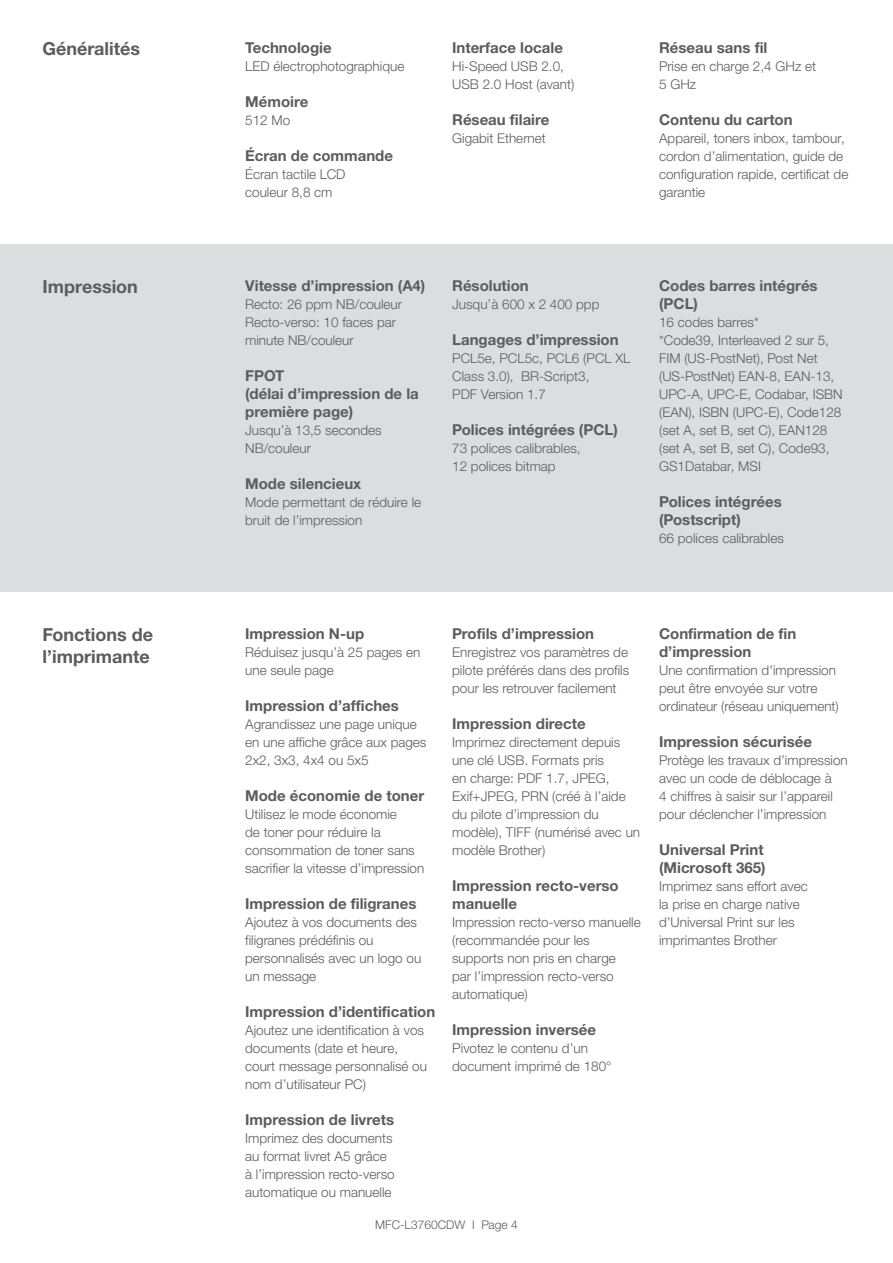
<style>
.page{position:relative;width:893px;height:1263px;background:#fff}
.page>*{position:absolute;margin:0;border:0;box-sizing:border-box;transform-origin:0 0}
.t1{font:700 18px/22.5px "Helvetica Neue LTW1 G";color:#5c5c5f}
.t2{font:700 15px/18px "Helvetica Neue LTW1 G";color:#5c5c5f}
.t3{font:300 13.5px/18px "Helvetica Neue LTW1 G";color:#5c5c5f}
.t4{font:300 12px "Helvetica Neue LTW1 G";color:#5c5c5f}
</style>
<div class="page">
<div style="left:0;top:244px;width:893px;height:348px;background:#dcdddf"></div>
<h1 class="t1" style="left:43px;top:38px;width:99px">Généralités</h1>
<p class="t2" style="left:245px;top:39px;width:88px">Technologie</p>
<p class="t3" style="left:245px;top:57px;width:161px">LED électrophotographique</p>
<p class="t2" style="left:245px;top:93px;width:65px">Mémoire</p>
<p class="t3" style="left:245px;top:111px;width:47px">512 Mo</p>
<p class="t2" style="left:245px;top:147px;width:149px">Écran de commande</p>
<p class="t3" style="left:245px;top:165px;width:102px">Écran tactile LCD couleur 8,8 cm</p>
<p class="t2" style="left:452px;top:39px;width:112px">Interface locale</p>
<p class="t3" style="left:452px;top:57px;width:124px">Hi-Speed USB 2.0,<br>USB 2.0 Host (avant)</p>
<p class="t2" style="left:452px;top:111px;width:99px">Réseau filaire</p>
<p class="t3" style="left:452px;top:129px;width:95px">Gigabit Ethernet</p>
<p class="t2" style="left:659px;top:39px;width:110px">Réseau sans fil</p>
<p class="t3" style="left:659px;top:57px;width:158px">Prise en charge 2,4 GHz et<br>5 GHz</p>
<p class="t2" style="left:659px;top:111px;width:135px">Contenu du carton</p>
<p class="t3" style="left:659px;top:129px;width:191px">Appareil, toners inbox, tambour, cordon d’alimentation, guide de configuration rapide, certificat de garantie</p>
<h1 class="t1" style="left:43px;top:275px;width:97px">Impression</h1>
<p class="t2" style="left:245px;top:276px;width:182px">Vitesse d’impression (A4)</p>
<p class="t3" style="left:245px;top:295px;width:158px">Recto: 26 ppm NB/couleur<br>Recto-verso: 10 faces par minute NB/couleur</p>
<p class="t2" style="left:245px;top:366px;width:175px">FPOT<br>(délai d’impression de la première page)</p>
<p class="t3" style="left:245px;top:421px;width:138px">Jusqu’à 13,5 secondes<br>NB/couleur</p>
<p class="t2" style="left:245px;top:474px;width:118px">Mode silencieux</p>
<p class="t3" style="left:245px;top:493px;width:177px">Mode permettant de réduire le bruit de l’impression</p>
<p class="t2" style="left:452px;top:276px;width:78px">Résolution</p>
<p class="t3" style="left:452px;top:295px;width:149px">Jusqu’à 600 x 2 400 ppp</p>
<p class="t2" style="left:452px;top:330px;width:168px">Langages d’impression</p>
<p class="t3" style="left:452px;top:349px;width:180px">PCL5e, PCL5c, PCL6 (PCL XL<br>Class 3.0), BR-Script3,<br>PDF Version 1.7</p>
<p class="t2" style="left:452px;top:420px;width:167px">Polices intégrées (PCL)</p>
<p class="t3" style="left:452px;top:439px;width:130px">73 polices calibrables,<br>12 polices bitmap</p>
<p class="t2" style="left:659px;top:276px;width:160px">Codes barres intégrés (PCL)</p>
<p class="t3" style="left:659px;top:313px;width:185px">16 codes barres*<br>*Code39, Interleaved 2 sur 5,<br>FIM (US-PostNet), Post Net (US-PostNet) EAN-8, EAN-13,<br>UPC-A, UPC-E, Codabar, ISBN (EAN), ISBN (UPC-E), Code128 (set A, set B, set C), EAN128 (set A, set B, set C), Code93,<br>GS1Databar, MSI</p>
<p class="t2" style="left:659px;top:492px;width:124px">Polices intégrées (Postscript)</p>
<p class="t3" style="left:659px;top:529px;width:126px">66 polices calibrables</p>
<h1 class="t1" style="left:43px;top:623px;width:112px">Fonctions de l’imprimante</h1>
<p class="t2" style="left:659px;top:624px;width:139px">Confirmation de fin d’impression</p>
<p class="t3" style="left:659px;top:661px;width:181px">Une confirmation d'impression peut être envoyée sur votre ordinateur (réseau uniquement)</p>
<p class="t2" style="left:659px;top:732px;width:154px">Impression sécurisée</p>
<p class="t3" style="left:659px;top:751px;width:190px">Protège les travaux d’impression avec un code de déblocage à<br>4 chiffres à saisir sur l’appareil pour déclencher l’impression</p>
<p class="t2" style="left:659px;top:840px;width:108px">Universal Print (Microsoft 365)</p>
<p class="t3" style="left:659px;top:877px;width:150px">Imprimez sans effort avec la prise en charge native d’Universal Print sur les imprimantes Brother</p>
<p class="t2" style="left:245px;top:624px;width:120px">Impression N-up</p>
<p class="t3" style="left:245px;top:643px;width:177px">Réduisez jusqu’à 25 pages en une seule page</p>
<p class="t2" style="left:245px;top:696px;width:155px">Impression d’affiches</p>
<p class="t3" style="left:245px;top:715px;width:183px">Agrandissez une page unique en une affiche grâce aux pages<br>2x2, 3x3, 4x4 ou 5x5</p>
<p class="t2" style="left:245px;top:786px;width:181px">Mode économie de toner</p>
<p class="t3" style="left:245px;top:805px;width:181px">Utilisez le mode économie<br>de toner pour réduire la consommation de toner sans sacrifier la vitesse d’impression</p>
<p class="t2" style="left:245px;top:894px;width:173px">Impression de filigranes</p>
<p class="t3" style="left:245px;top:913px;width:178px">Ajoutez à vos documents des filigranes prédéfinis ou personnalisés avec un logo ou un message</p>
<p class="t2" style="left:245px;top:1002px;width:192px">Impression d’identification</p>
<p class="t3" style="left:245px;top:1021px;width:183px">Ajoutez une identification à vos documents (date et heure, court message personnalisé ou nom d’utilisateur PC)</p>
<p class="t2" style="left:245px;top:1110px;width:150px">Impression de livrets</p>
<p class="t3" style="left:245px;top:1129px;width:151px">Imprimez des documents au format livret A5 grâce à l’impression recto-verso automatique ou manuelle</p>
<p class="t2" style="left:452px;top:624px;width:143px">Profils d’impression</p>
<p class="t3" style="left:452px;top:643px;width:179px;text-align:justify">Enregistrez vos paramètres de pilote préférés dans des profils pour les retrouver facilement</p>
<p class="t2" style="left:452px;top:714px;width:135px">Impression directe</p>
<p class="t3" style="left:452px;top:733px;width:190px">Imprimez directement depuis une clé USB. Formats pris<br>en charge: PDF 1.7, JPEG,<br>Exif+JPEG, PRN (créé à l’aide du pilote d’impression du modèle), TIFF (numérisé avec un modèle Brother)</p>
<p class="t2" style="left:452px;top:876px;width:168px">Impression recto-verso manuelle</p>
<p class="t3" style="left:452px;top:913px;width:190px">Impression recto-verso manuelle (recommandée pour les supports non pris en charge<br>par l’impression recto-verso automatique)</p>
<p class="t2" style="left:452px;top:1020px;width:146px">Impression inversée</p>
<p class="t3" style="left:452px;top:1039px;width:161px">Pivotez le contenu d’un document imprimé de 180°</p>
<p class="t4" style="left:375px;top:1217px;width:144px">MFC-L3760CDW I Page 4</p>
</div>
